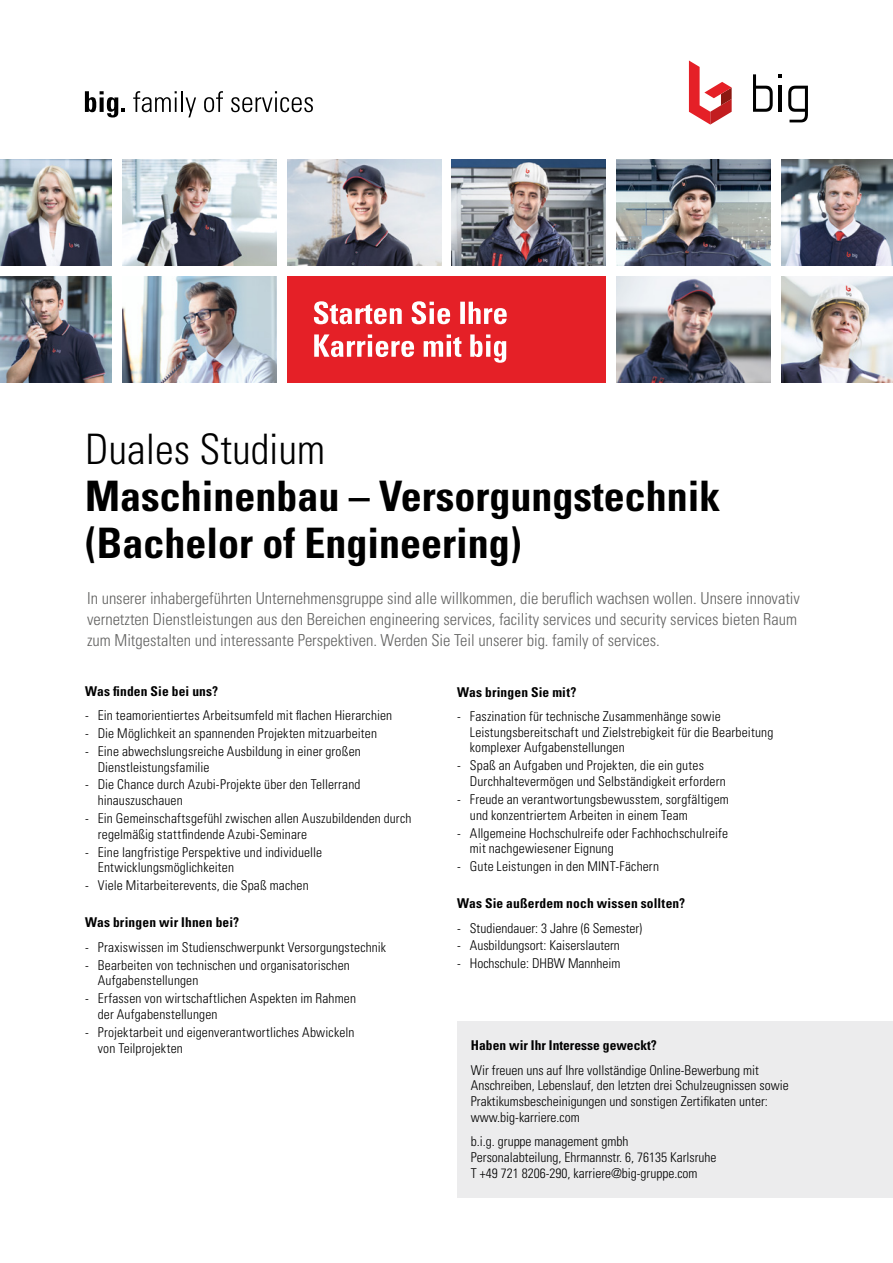
<style>
.page{position:relative;width:893px;height:1263px;background:#fff}
.page>*{position:absolute;margin:0;border:0;box-sizing:border-box;transform-origin:0 0}
.t1{font:700 condensed 42px/47.2px "Univers LT Std";color:#000}
.t2{font:300 condensed 42px "Univers LT Std";color:#000}
.t3{font:300 condensed 16.5px/21px "Univers LT Std";color:#636362}
.t4{font:300 condensed 13.5px/15.8px "Univers LT Std";letter-spacing:.01em;color:#000}
.t5{font:700 condensed 13.5px "Univers LT Std";letter-spacing:.015em;color:#000}
</style>
<div class="page">
<img style="left:122px;top:159px;width:154px;height:106px">
<img style="left:287px;top:159px;width:154px;height:106px">
<img style="left:452px;top:159px;width:154px;height:106px">
<img style="left:617px;top:276px;width:154px;height:106px">
<img style="left:781px;top:159px;width:112px;height:106px">
<img style="left:0;top:159px;width:112px;height:106px">
<img style="left:122px;top:276px;width:154px;height:106px">
<img style="left:0;top:276px;width:112px;height:106px">
<img style="left:617px;top:159px;width:154px;height:106px">
<img style="left:781px;top:276px;width:112px;height:106px">
<div style="left:287px;top:276px;width:319px;height:106px;background:#e52027"></div>
<svg style="left:314px;top:334px;width:192px;height:29px"></svg>
<svg style="left:314px;top:301px;width:193px;height:23px"></svg>
<hr style="left:779px;top:86px;width:3px;height:26px;background:#000">
<svg style="left:753px;top:74px;width:20px;height:38px"></svg>
<svg style="left:788px;top:86px;width:20px;height:36px"></svg>
<svg style="left:689px;top:60px;width:43px;height:65px"></svg>
<svg style="left:85px;top:91px;width:40px;height:26px"></svg>
<svg style="left:133px;top:91px;width:44px;height:21px"></svg>
<hr style="left:181px;top:91px;width:2px;height:21px;background:#000">
<svg style="left:186px;top:97px;width:10px;height:20px"></svg>
<svg style="left:204px;top:91px;width:19px;height:21px"></svg>
<svg style="left:231px;top:91px;width:82px;height:21px"></svg>
<div style="left:457px;top:1021px;width:436px;height:176px;background:#ececed"></div>
<h1 class="t2" style="left:85px;top:424px;width:242px">Duales Studium</h1>
<h1 class="t1" style="left:85px;top:472px;width:637px">Maschinenbau – Versorgungstechnik (Bachelor of Engineering)</h1>
<p class="t3" style="left:87px;top:588px;width:714px">In unserer inhabergeführten Unternehmensgruppe sind alle willkommen, die beruflich wachsen wollen. Unsere innovativ vernetzten Dienstleistungen aus den Bereichen engineering services, facility services und security services bieten Raum zum Mitgestalten und interessante Perspektiven. Werden Sie Teil unserer big. family of services.</p>
<p class="t5" style="left:85px;top:683px;width:135px">Was finden Sie bei uns?</p>
<p class="t4" style="left:85px;top:707px;width:309px">- Ein teamorientiertes Arbeitsumfeld mit flachen Hierarchien</p>
<p class="t4" style="left:85px;top:725px;width:293px">- Die Möglichkeit an spannenden Projekten mitzuarbeiten</p>
<p class="t4" style="left:98px;top:743px;width:265px;text-indent:-13px">- Eine abwechslungsreiche Ausbildung in einer großen<br>Dienstleistungsfamilie</p>
<p class="t4" style="left:98px;top:777px;width:264px;text-indent:-13px">- Die Chance durch Azubi-Projekte über den Tellerrand hinauszuschauen</p>
<p class="t4" style="left:98px;top:810px;width:315px;text-indent:-13px">- Ein Gemeinschaftsgefühl zwischen allen Auszubildenden durch regelmäßig stattfindende Azubi-Seminare</p>
<p class="t4" style="left:98px;top:844px;width:226px;text-indent:-13px">- Eine langfristige Perspektive und individuelle<br>Entwicklungsmöglichkeiten</p>
<p class="t4" style="left:85px;top:878px;width:225px">- Viele Mitarbeiterevents, die Spaß machen</p>
<p class="t5" style="left:85px;top:914px;width:156px">Was bringen wir Ihnen bei?</p>
<p class="t4" style="left:85px;top:939px;width:303px">- Praxiswissen im Studienschwerpunkt Versorgungstechnik</p>
<p class="t4" style="left:98px;top:957px;width:254px;text-indent:-13px">- Bearbeiten von technischen und organisatorischen<br>Aufgabenstellungen</p>
<p class="t4" style="left:98px;top:990px;width:260px;text-indent:-13px">- Erfassen von wirtschaftlichen Aspekten im Rahmen der Aufgabenstellungen</p>
<p class="t4" style="left:98px;top:1024px;width:258px;text-indent:-13px">- Projektarbeit und eigenverantwortliches Abwickeln von Teilprojekten</p>
<p class="t5" style="left:457px;top:684px;width:121px">Was bringen Sie mit?</p>
<p class="t4" style="left:470px;top:708px;width:305px;text-indent:-13px">- Faszination für technische Zusammenhänge sowie<br>Leistungsbereitschaft und Zielstrebigkeit für die Bearbeitung komplexer Aufgabenstellungen</p>
<p class="t4" style="left:470px;top:758px;width:257px;text-indent:-13px">- Spaß an Aufgaben und Projekten, die ein gutes<br>Durchhaltevermögen und Selbständigkeit erfordern</p>
<p class="t4" style="left:470px;top:791px;width:261px;text-indent:-13px">- Freude an verantwortungsbewusstem, sorgfältigem und konzentriertem Arbeiten in einem Team</p>
<p class="t4" style="left:470px;top:825px;width:260px;text-indent:-13px">- Allgemeine Hochschulreife oder Fachhochschulreife mit nachgewiesener Eignung</p>
<p class="t4" style="left:457px;top:859px;width:203px">- Gute Leistungen in den MINT-Fächern</p>
<p class="t5" style="left:457px;top:895px;width:230px">Was Sie außerdem noch wissen sollten?</p>
<p class="t4" style="left:457px;top:920px;width:187px">- Studiendauer: 3 Jahre (6 Semester)</p>
<p class="t4" style="left:457px;top:938px;width:164px">- Ausbildungsort: Kaiserslautern</p>
<p class="t4" style="left:457px;top:956px;width:165px">- Hochschule: DHBW Mannheim</p>
<p class="t5" style="left:471px;top:1037px;width:187px">Haben wir Ihr Interesse geweckt?</p>
<p class="t4" style="left:471px;top:1062px;width:319px">Wir freuen uns auf Ihre vollständige Online-Bewerbung mit Anschreiben, Lebenslauf, den letzten drei Schulzeugnissen sowie Praktikumsbescheinigungen und sonstigen Zertifikaten unter: www.big-karriere.com</p>
<p class="t4" style="left:471px;top:1133px;width:247px">b.i.g. gruppe management gmbh<br>Personalabteilung, Ehrmannstr. 6, 76135 Karlsruhe<br>T +49 721 8206-290, karriere@big-gruppe.com</p>
</div>
